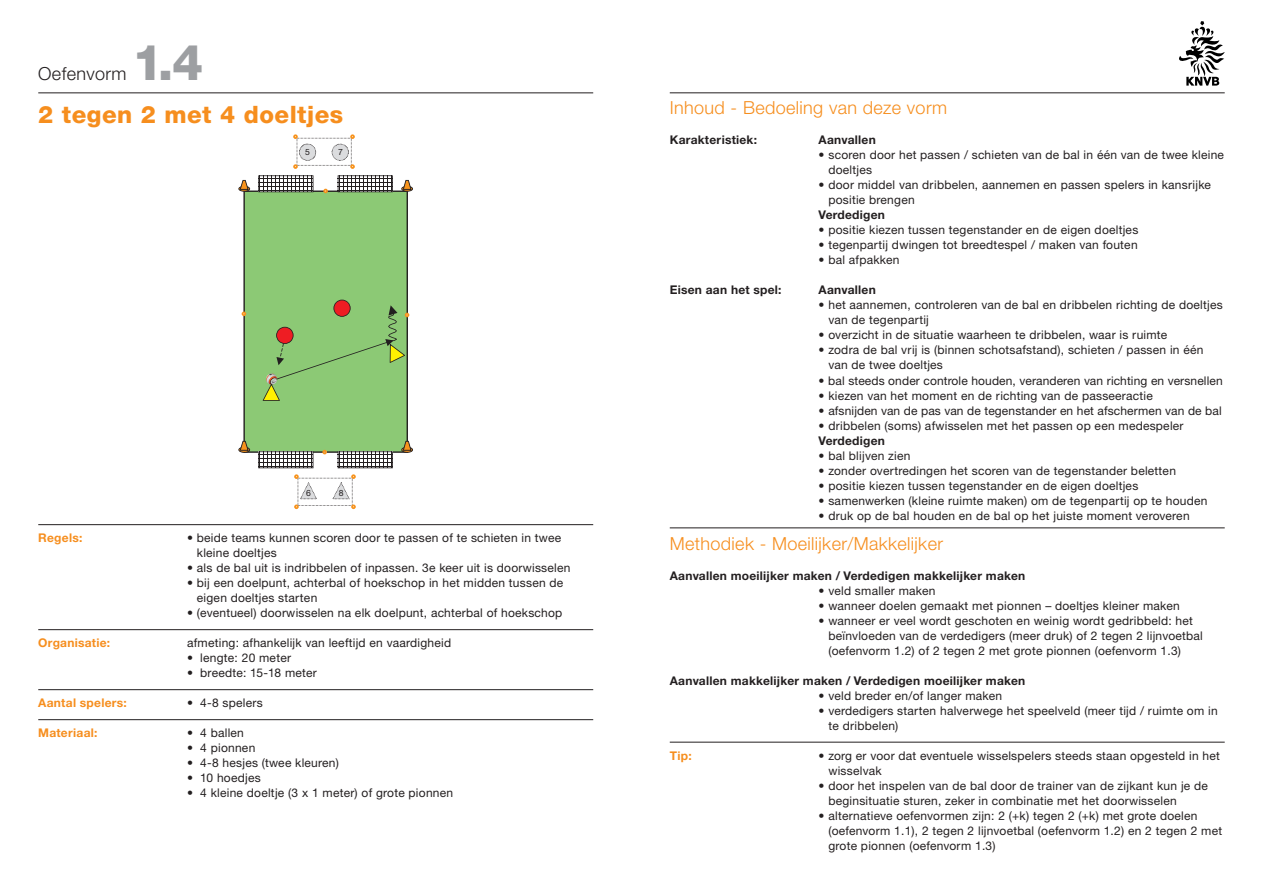
<style>
.page{position:relative;width:1263px;height:893px;background:#fff}
.page>*{position:absolute;margin:0;border:0;box-sizing:border-box;transform-origin:0 0}
.t1{font:800 49.5px "Helvetica Neue";color:#9d9fa2}
.t2{font:800 24px "Helvetica Neue";letter-spacing:.02em;color:#f68e1e}
.t3{font:300 18px "Helvetica Neue";letter-spacing:.02em;color:#f68e1e}
.t4{font:300 18px "Helvetica Neue";letter-spacing:.02em;color:#231f20}
.t5{font:12px/15px "Helvetica Neue CE";letter-spacing:.02em;color:#231f20}
.t6{font:700 12px "Helvetica Neue CE";letter-spacing:.02em;color:#231f20}
.t7{font:700 12px "Helvetica Neue CE";letter-spacing:.02em;color:#f68e1e}
.t8{font:8.7px "Helvetica Neue";color:#231f20}
</style>
<div class="page">
<svg style="left:1179px;top:21px;width:46px;height:65px"></svg>
<hr style="left:38px;top:92px;width:555px;height:1px;background:#231f20">
<hr style="left:38px;top:524px;width:555px;height:1px;background:#231f20">
<hr style="left:38px;top:629px;width:555px;height:1px;background:#231f20">
<hr style="left:38px;top:689px;width:555px;height:1px;background:#231f20">
<hr style="left:38px;top:719px;width:555px;height:1px;background:#231f20">
<hr style="left:670px;top:92px;width:555px;height:1px;background:#231f20">
<hr style="left:670px;top:527px;width:555px;height:1px;background:#231f20">
<hr style="left:670px;top:742px;width:555px;height:1px;background:#231f20">
<svg style="left:293px;top:134px;width:62px;height:35px"></svg>
<svg style="left:294px;top:474px;width:62px;height:35px"></svg>
<svg style="left:238px;top:175px;width:175px;height:293px;background:#94c27e"></svg>
<h1 class="t1" style="left:132px;top:33px;width:73px">1.4</h1>
<h2 class="t2" style="left:38px;top:101px;width:306px">2 tegen 2 met 4 doeltjes</h2>
<h3 class="t4" style="left:38px;top:62px;width:90px">Oefenvorm</h3>
<p class="t8" style="left:305px;top:147px;width:6px">5</p>
<p class="t8" style="left:338px;top:147px;width:6px">7</p>
<p class="t8" style="left:306px;top:488px;width:6px">6</p>
<p class="t8" style="left:339px;top:488px;width:6px">8</p>
<p class="t7" style="left:38px;top:530px;width:46px">Regels:</p>
<p class="t5" style="left:197px;top:530px;width:366px;text-indent:-10px">• beide teams kunnen scoren door te passen of te schieten in twee kleine doeltjes</p>
<p class="t5" style="left:187px;top:560px;width:385px">• als de bal uit is indribbelen of inpassen. 3e keer uit is doorwisselen</p>
<p class="t5" style="left:197px;top:575px;width:368px;text-indent:-10px">• bij een doelpunt, achterbal of hoekschop in het midden tussen de eigen doeltjes starten</p>
<p class="t5" style="left:187px;top:605px;width:377px">• (eventueel) doorwisselen na elk doelpunt, achterbal of hoekschop</p>
<p class="t7" style="left:38px;top:635px;width:73px">Organisatie:</p>
<p class="t5" style="left:187px;top:635px;width:265px">afmeting: afhankelijk van leeftijd en vaardigheid</p>
<p class="t5" style="left:187px;top:650px;width:105px">• lengte: 20 meter</p>
<p class="t5" style="left:187px;top:665px;width:131px">• breedte: 15-18 meter</p>
<p class="t7" style="left:38px;top:695px;width:90px">Aantal spelers:</p>
<p class="t5" style="left:187px;top:695px;width:77px">• 4-8 spelers</p>
<p class="t7" style="left:38px;top:725px;width:61px">Materiaal:</p>
<p class="t5" style="left:187px;top:725px;width:58px">• 4 ballen</p>
<p class="t5" style="left:187px;top:740px;width:70px">• 4 pionnen</p>
<p class="t5" style="left:187px;top:755px;width:153px">• 4-8 hesjes (twee kleuren)</p>
<p class="t5" style="left:187px;top:770px;width:75px">• 10 hoedjes</p>
<p class="t5" style="left:187px;top:785px;width:268px">• 4 kleine doeltje (3 x 1 meter) of grote pionnen</p>
<h3 class="t3" style="left:670px;top:97px;width:279px">Inhoud - Bedoeling van deze vorm</h3>
<p class="t6" style="left:670px;top:133px;width:89px">Karakteristiek:</p>
<p class="t6" style="left:819px;top:133px;width:59px">Aanvallen</p>
<p class="t5" style="left:828px;top:148px;width:397px;text-indent:-10px">• scoren door het passen / schieten van de bal in één van de twee kleine doeltjes</p>
<p class="t5" style="left:828px;top:178px;width:384px;text-indent:-10px">• door middel van dribbelen, aannemen en passen spelers in kansrijke positie brengen</p>
<p class="t6" style="left:818px;top:208px;width:68px">Verdedigen</p>
<p class="t5" style="left:818px;top:223px;width:321px">• positie kiezen tussen tegenstander en de eigen doeltjes</p>
<p class="t5" style="left:818px;top:238px;width:321px">• tegenpartij dwingen tot breedtespel / maken van fouten</p>
<p class="t5" style="left:818px;top:253px;width:82px">• bal afpakken</p>
<p class="t6" style="left:670px;top:283px;width:113px">Eisen aan het spel:</p>
<p class="t6" style="left:818px;top:283px;width:59px">Aanvallen</p>
<p class="t5" style="left:828px;top:298px;width:396px;text-indent:-10px">• het aannemen, controleren van de bal en dribbelen richting de doeltjes van de tegenpartij</p>
<p class="t5" style="left:818px;top:328px;width:350px">• overzicht in de situatie waarheen te dribbelen, waar is ruimte</p>
<p class="t5" style="left:828px;top:343px;width:377px;text-indent:-10px">• zodra de bal vrij is (binnen schotsafstand), schieten / passen in één van de twee doeltjes</p>
<p class="t5" style="left:818px;top:373px;width:406px">• bal steeds onder controle houden, veranderen van richting en versnellen</p>
<p class="t5" style="left:818px;top:388px;width:336px">• kiezen van het moment en de richting van de passeeractie</p>
<p class="t5" style="left:818px;top:403px;width:405px">• afsnijden van de pas van de tegenstander en het afschermen van de bal</p>
<p class="t5" style="left:818px;top:418px;width:366px">• dribbelen (soms) afwisselen met het passen op een medespeler</p>
<p class="t6" style="left:818px;top:433px;width:68px">Verdedigen</p>
<p class="t5" style="left:818px;top:448px;width:93px">• bal blijven zien</p>
<p class="t5" style="left:818px;top:463px;width:359px">• zonder overtredingen het scoren van de tegenstander beletten</p>
<p class="t5" style="left:818px;top:478px;width:321px">• positie kiezen tussen tegenstander en de eigen doeltjes</p>
<p class="t5" style="left:818px;top:493px;width:390px">• samenwerken (kleine ruimte maken) om de tegenpartij op te houden</p>
<p class="t5" style="left:818px;top:508px;width:373px">• druk op de bal houden en de bal op het juiste moment veroveren</p>
<h3 class="t3" style="left:670px;top:532px;width:275px">Methodiek - Moeilijker/Makkelijker</h3>
<p class="t6" style="left:670px;top:568px;width:357px">Aanvallen moeilijker maken / Verdedigen makkelijker maken</p>
<p class="t5" style="left:819px;top:583px;width:118px">• veld smaller maken</p>
<p class="t5" style="left:819px;top:598px;width:363px">• wanneer doelen gemaakt met pionnen – doeltjes kleiner maken</p>
<p class="t5" style="left:828px;top:613px;width:376px;text-indent:-10px">• wanneer er veel wordt geschoten en weinig wordt gedribbeld: het beïnvloeden van de verdedigers (meer druk) of 2 tegen 2 lijnvoetbal (oefenvorm 1.2) of 2 tegen 2 met grote pionnen (oefenvorm 1.3)</p>
<p class="t6" style="left:670px;top:673px;width:357px">Aanvallen makkelijker maken / Verdedigen moeilijker maken</p>
<p class="t5" style="left:818px;top:688px;width:185px">• veld breder en/of langer maken</p>
<p class="t5" style="left:828px;top:703px;width:391px;text-indent:-10px">• verdedigers starten halverwege het speelveld (meer tijd / ruimte om in te dribbelen)</p>
<p class="t7" style="left:670px;top:748px;width:24px">Tip:</p>
<p class="t5" style="left:828px;top:748px;width:393px;text-indent:-10px">• zorg er voor dat eventuele wisselspelers steeds staan opgesteld in het wisselvak</p>
<p class="t5" style="left:828px;top:778px;width:381px;text-indent:-10px">• door het inspelen van de bal door de trainer van de zijkant kun je de beginsituatie sturen, zeker in combinatie met het doorwisselen</p>
<p class="t5" style="left:828px;top:808px;width:395px;text-indent:-10px">• alternatieve oefenvormen zijn: 2 (+k) tegen 2 (+k) met grote doelen (oefenvorm 1.1), 2 tegen 2 lijnvoetbal (oefenvorm 1.2) en 2 tegen 2 met grote pionnen (oefenvorm 1.3)</p>
</div>
